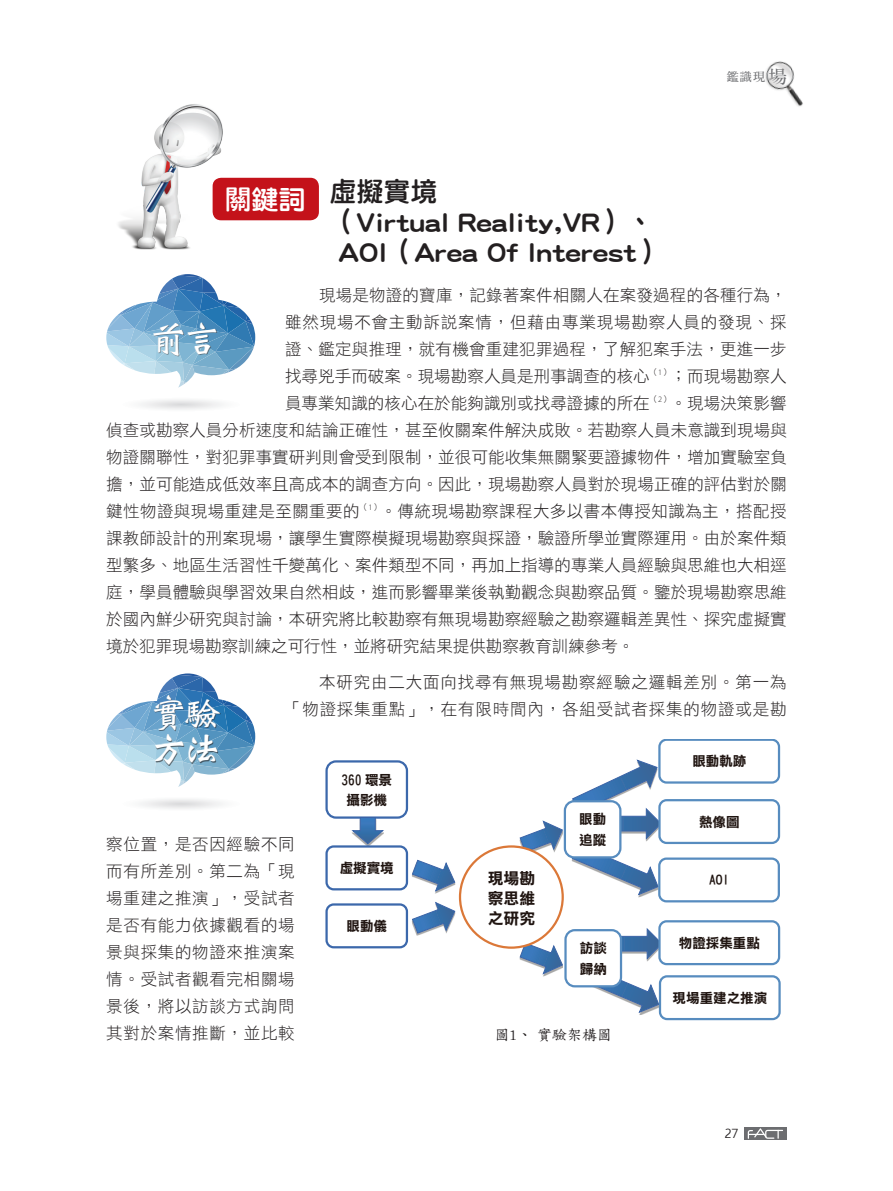
<style>
.page{position:relative;width:893px;height:1191px;background:#fff}
.page>*{position:absolute;margin:0;border:0;box-sizing:border-box;transform-origin:0 0}
.t1{font:37.5px/36px "DF Wei Bei Std W7";color:#fff}
.t2{font:27px "DF Yuan Std W8";color:#231f20}
.t3{font:16.5px/27px "DF Hei Std W3";letter-spacing:.005em;color:#231f20;text-align:justify}
.t4{font:16.5px/27px "DF Hei Std W3";letter-spacing:.05em;color:#231f20;text-align:right}
.t5{font:16.5px "DF Hei Std W3";letter-spacing:.025em;color:#231f20}
.t6{font:15.75px/20.2px "DF Li Hei Bd WIN BF";color:#201511}
.t7{font:15px "DF Kai Shu SB Estd BF";color:#231f20}
.t8{font:13.5px/20.2px "DF Li Hei Bd WIN BF";color:#201511;text-align:center}
.t9{font:12px "DF Ming Std W7";color:#6c6d70}
.t10{font:12px "Euphemia UCAS";color:#231f20}
.s1{font-size:18px}
.s2{color:#fff}
</style>
<div class="page">
<img style="left:118px;top:104px;width:111px;height:146px">
<div style="left:213px;top:178px;width:106px;height:42px;background:#c4121a;border-radius:9px"></div>
<svg style="left:140px;top:400px;width:82px;height:10px"></svg>
<svg style="left:106px;top:274px;width:149px;height:114px"></svg>
<div style="left:154px;top:323px;width:63px;height:33px;background:#231f20;opacity:.6"></div>
<svg style="left:140px;top:799px;width:82px;height:10px"></svg>
<svg style="left:106px;top:673px;width:149px;height:114px"></svg>
<div style="left:155px;top:695px;width:66px;height:70px;background:#231f20;opacity:.6"></div>
<div style="left:325px;top:760px;width:83px;height:58px;border:2px solid #3c68ab;border-radius:9px"></div>
<svg style="left:352px;top:816px;width:33px;height:29px"></svg>
<div style="left:325px;top:845px;width:83px;height:45px;border:2px solid #3c68ab;border-radius:7px"></div>
<svg style="left:412px;top:859px;width:44px;height:33px"></svg>
<div style="left:325px;top:903px;width:83px;height:45px;border:2px solid #3c68ab;border-radius:7px"></div>
<svg style="left:412px;top:901px;width:44px;height:33px"></svg>
<svg style="left:572px;top:928px;width:91px;height:85px"></svg>
<div style="left:659px;top:921px;width:120px;height:43px;background:#fff;border-radius:7px"></div>
<div style="left:658px;top:920px;width:122px;height:45px;border:2px solid #578cbf;border-radius:7px"></div>
<div style="left:660px;top:976px;width:120px;height:43px;background:#fff;border-radius:7px"></div>
<div style="left:659px;top:975px;width:122px;height:45px;border:2px solid #578cbf;border-radius:7px"></div>
<div style="left:565px;top:930px;width:56px;height:56px;background:#fff;border-radius:9px"></div>
<div style="left:564px;top:929px;width:58px;height:58px;border:2px solid #578cbf;border-radius:9px"></div>
<div style="left:658px;top:739px;width:122px;height:44px;border:2px solid #578cbf;border-radius:7px"></div>
<div style="left:658px;top:799px;width:122px;height:45px;border:2px solid #578cbf;border-radius:7px"></div>
<svg style="left:571px;top:759px;width:91px;height:136px"></svg>
<div style="left:565px;top:801px;width:55px;height:56px;background:#fff;border-radius:9px"></div>
<div style="left:564px;top:800px;width:57px;height:58px;border:2px solid #578cbf;border-radius:9px"></div>
<svg style="left:519px;top:820px;width:44px;height:33px"></svg>
<div style="left:659px;top:858px;width:120px;height:43px;background:#fff;border-radius:7px"></div>
<div style="left:658px;top:857px;width:122px;height:45px;border:2px solid #578cbf;border-radius:7px"></div>
<svg style="left:519px;top:942px;width:44px;height:32px"></svg>
<div style="left:460px;top:846px;width:103px;height:101px;background:#fff;border-radius:50%"></div>
<div style="left:459px;top:845px;width:105px;height:103px;border:2px solid #db7838;border-radius:50%"></div>
<svg style="left:744px;top:1127px;width:43px;height:13px"></svg>
<svg style="left:748px;top:1128px;width:35px;height:10px"></svg>
<img style="left:765px;top:61px;width:38px;height:46px">
<p class="t9" style="left:727px;top:70px;width:61px">鑑識現<span class="s1">場</span></p>
<h2 class="t2" style="left:225px;top:177px;width:214px"><span class="s2">關鍵詞</span> 虛擬實境</h2>
<h2 class="t2" style="left:330px;top:207px;width:326px">（Virtual Reality,VR）、</h2>
<h2 class="t2" style="left:339px;top:237px;width:327px">AOI（Area Of Interest）</h2>
<p class="t3" style="left:319px;top:281px;width:469px">現場是物證的寶庫，記錄著案件相關人在案發過程的各種行為，</p>
<p class="t4" style="left:285px;top:308px;width:503px">雖然現場不會主動訴說案情，但藉由專業現場勘察人員的發現、採</p>
<p class="t3" style="left:285px;top:335px;width:503px">證、鑑定與推理，就有機會重建犯罪過程，了解犯案手法，更進一步</p>
<p class="t3" style="left:285px;top:362px;width:503px">找尋兇手而破案。現場勘察人員是刑事調查的核心<sup>（</sup><sup>1</sup><sup>）</sup>；而現場勘察人</p>
<p class="t3" style="left:285px;top:389px;width:503px">員專業知識的核心在於能夠識別或找尋證據的所在<sup>（</sup><sup>2</sup><sup>）</sup>。現場決策影響</p>
<p class="t3" style="left:106px;top:416px;width:682px">偵查或勘察人員分析速度和結論正確性，甚至攸關案件解決成敗。若勘察人員未意識到現場與</p>
<p class="t3" style="left:106px;top:443px;width:682px">物證關聯性，對犯罪事實研判則會受到限制，並很可能收集無關緊要證據物件，增加實驗室負</p>
<p class="t3" style="left:106px;top:470px;width:682px">擔，並可能造成低效率且高成本的調查方向。因此，現場勘察人員對於現場正確的評估對於關</p>
<p class="t5" style="left:106px;top:502px;width:682px">鍵性物證與現場重建是至關重要的<sup>（</sup><sup>1</sup><sup>）</sup>。傳統現場勘察課程大多以書本傳授知識為主，搭配授</p>
<p class="t3" style="left:106px;top:524px;width:682px">課教師設計的刑案現場，讓學生實際模擬現場勘察與採證，驗證所學並實際運用。由於案件類</p>
<p class="t3" style="left:106px;top:551px;width:682px">型繁多、地區生活習性千變萬化、案件類型不同，再加上指導的專業人員經驗與思維也大相逕</p>
<p class="t3" style="left:106px;top:578px;width:682px">庭，學員體驗與學習效果自然相歧，進而影響畢業後執勤觀念與勘察品質。鑒於現場勘察思維</p>
<p class="t3" style="left:106px;top:605px;width:682px">於國內鮮少研究與討論，本研究將比較勘察有無現場勘察經驗之勘察邏輯差異性、探究虛擬實</p>
<p class="t3" style="left:106px;top:632px;width:529px">境於犯罪現場勘察訓練之可行性，並將研究結果提供勘察教育訓練參考。</p>
<p class="t4" style="left:285px;top:668px;width:503px">本研究由二大面向找尋有無現場勘察經驗之邏輯差別。第一為<br>「物證採集重點」，在有限時間內，各組受試者採集的物證或是勘</p>
<h1 class="t1" style="left:150px;top:320px;width:73px">前言</h1>
<h1 class="t1" style="left:150px;top:694px;width:73px">實驗方法</h1>
<p class="t8" style="left:692px;top:751px;width:55px">眼動軌跡</p>
<p class="t3" style="left:106px;top:830px;width:190px">察位置，是否因經驗不同而有所差別。第二為「現場重建之推演」，受試者是否有能力依據觀看的場景與採集的物證來推演案情。受試者觀看完相關場景後，將以訪談方式詢問其對於案情推斷，並比較</p>
<p class="t8" style="left:341px;top:769px;width:52px">360 環景攝影機</p>
<p class="t8" style="left:340px;top:857px;width:56px">虛擬實境</p>
<p class="t8" style="left:346px;top:916px;width:42px">眼動儀</p>
<p class="t8" style="left:579px;top:809px;width:28px">眼動</p>
<p class="t8" style="left:699px;top:811px;width:42px">熱像圖</p>
<p class="t8" style="left:579px;top:829px;width:28px">追蹤</p>
<p class="t6" style="left:488px;top:868px;width:49px">現場勘</p>
<p class="t8" style="left:709px;top:870px;width:22px">AOI</p>
<p class="t6" style="left:488px;top:888px;width:49px">察思維之研究</p>
<p class="t8" style="left:580px;top:938px;width:28px;text-align:left">訪談歸納</p>
<p class="t7" style="left:495px;top:1027px;width:119px">圖1、 實驗架構圖</p>
<p class="t8" style="left:679px;top:932px;width:82px">物證採集重點</p>
<p class="t8" style="left:673px;top:987px;width:96px">現場重建之推演</p>
<p class="t10" style="left:724px;top:1125px;width:15px">27</p>
</div>
